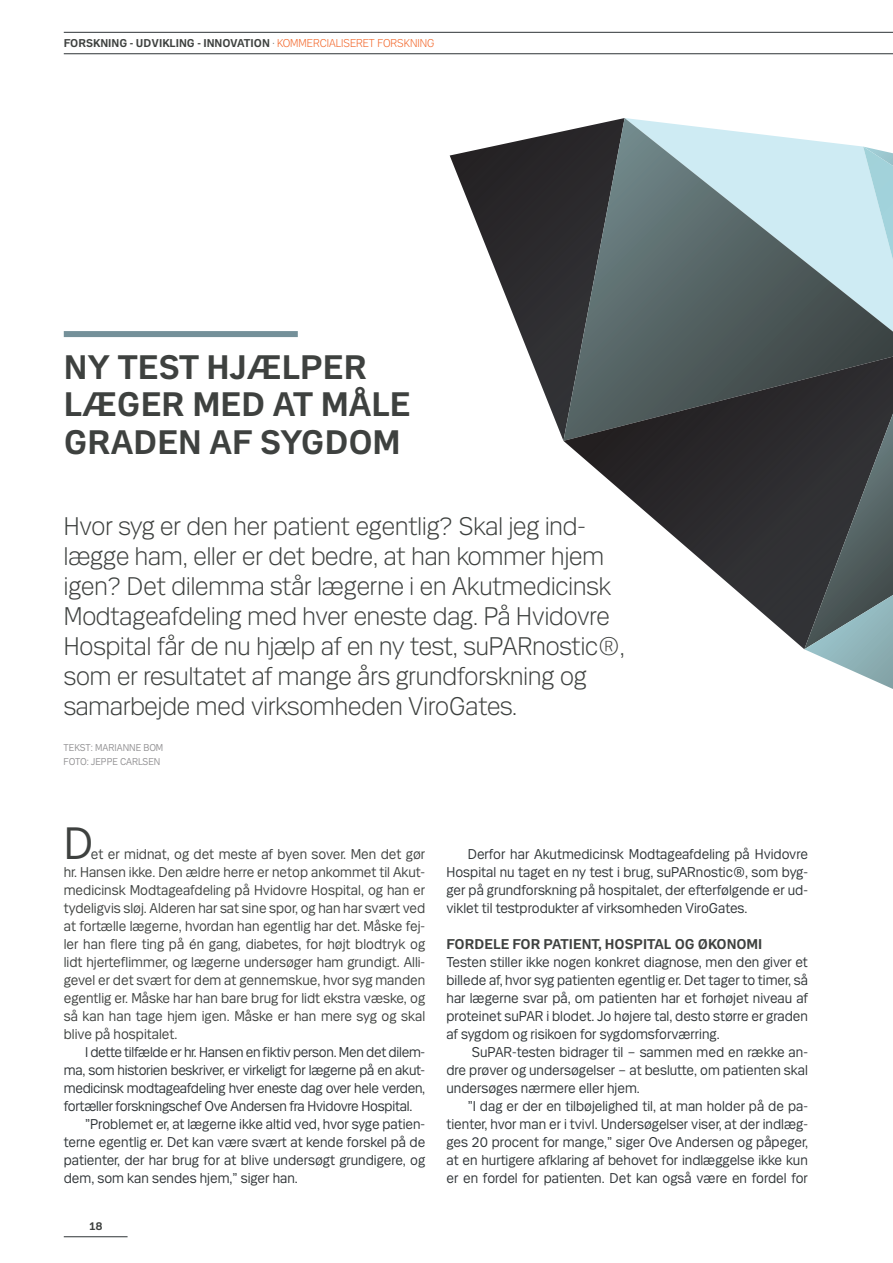
<style>
.page{position:relative;width:893px;height:1263px;background:#fff}
.page>*{position:absolute;margin:0;border:0;box-sizing:border-box;transform-origin:0 0}
.Brødtekst_1_kollonne{font:48px "Mari";color:#3e413f}
.Rubrik{font:700 36px/37.5px "Mari";color:#3e413f}
.Underrubrik{font:300 27px/30px "Mari";color:#3e413f}
.Brødtekst_tabs{font:15px/18px "Mari";color:#2e3336;text-align:justify}
.Brødtekst_1_kollonne-2{font:15px/18px "Mari";color:#3e413f;text-align:justify}
.Brødtekst{font:15px/18px "Mari";color:#2e3336;text-align:justify}
.Brødtekst_rubrik{font:700 15px "Mari";color:#3e413f}
.t1{font:700 12px "Mari";color:#3e413f}
.info_tekst_uden_stre{font:10.5px "Mari";color:#939294}
.s1{font-weight:300}
.s2{font-weight:300;color:#f26021}
</style>
<div class="page">
<hr style="left:64px;top:1236px;width:64px;height:1px;background:#2e3336">
<hr style="left:64px;top:53px;width:829px;height:1px;background:#2e3336">
<hr style="left:64px;top:32px;width:829px;height:1px;background:#2e3336">
<svg style="left:450px;top:131px;width:113px;height:309px"></svg>
<svg style="left:563px;top:118px;width:330px;height:239px"></svg>
<svg style="left:863px;top:147px;width:30px;height:113px"></svg>
<svg style="left:563px;top:357px;width:330px;height:292px"></svg>
<svg style="left:804px;top:414px;width:89px;height:275px"></svg>
<div style="left:64px;top:331px;width:234px;height:6px;background:#749099"></div>
<p class="t1" style="left:64px;top:36px;width:372px">FORSKNING - UDVIKLING - INNOVATION <span class="s1">·</span> <span class="s2">KOMMERCIALISERET FORSKNING</span></p>
<p class="Rubrik" style="left:64px;top:348px;width:348px">NY TEST HJÆLPER<br>LÆGER MED AT MÅLE<br>GRADEN AF SYGDOM</p>
<p class="Underrubrik" style="left:64px;top:510px;width:562px">Hvor syg er den her patient egentlig? Skal jeg ind&shy;lægge ham, eller er det bedre, at han kommer hjem igen? Det dilemma står lægerne i en Akutmedicinsk Modtageafdeling med hver eneste dag. På Hvidovre Hospital får de nu hjælp af en ny test, suPARnostic®, som er resultatet af mange års grundforskning og samarbejde med virksomheden ViroGates.</p>
<p class="info_tekst_uden_stre" style="left:64px;top:741px;width:101px">TEKST: MARIANNE BOM</p>
<p class="info_tekst_uden_stre" style="left:64px;top:755px;width:98px">FOTO: JEPPE CARLSEN</p>
<p class="Brødtekst_1_kollonne" style="left:64px;top:814px;width:31px">D</p>
<p class="Brødtekst_1_kollonne-2" style="left:64px;top:845px;width:363px;text-indent:27px">et er midnat, og det meste af byen sover. Men det gør hr. Hansen ikke. Den ældre herre er netop ankommet til Akut&shy;medicinsk Modtageafdeling på Hvidovre Hospital, og han er tydeligvis sløj. Alderen har sat sine spor, og han har svært ved at fortælle lægerne, hvordan han egentlig har det. Måske fej&shy;ler han flere ting på én gang, diabetes, for højt blodtryk og lidt hjerteflimmer, og lægerne undersøger ham grundigt. Alli&shy;gevel er det svært for dem at gennemskue, hvor syg manden egentlig er. Måske har han bare brug for lidt ekstra væske, og så kan han tage hjem igen. Måske er han mere syg og skal blive på hospitalet.</p>
<p class="Brødtekst_tabs" style="left:64px;top:1043px;width:363px;text-indent:21px">I dette tilfælde er hr. Hansen en fiktiv person. Men det dilem&shy;ma, som historien beskriver, er virkeligt for lægerne på en akut&shy;medicinsk modtageafdeling hver eneste dag over hele verden, fortæller forskningschef Ove Andersen fra Hvidovre Hospital.</p>
<p class="Brødtekst_tabs" style="left:64px;top:1115px;width:363px;text-indent:21px">”Problemet er, at lægerne ikke altid ved, hvor syge patien&shy;terne egentlig er. Det kan være svært at kende forskel på de patienter, der har brug for at blive undersøgt grundigere, og dem, som kan sendes hjem,” siger han.</p>
<p class="t1" style="left:89px;top:1219px;width:15px">18</p>
<p class="Brødtekst_tabs" style="left:446px;top:845px;width:363px;text-indent:21px">Derfor har Akutmedicinsk Modtageafdeling på Hvidovre Hospital nu taget en ny test i brug, suPARnostic®, som byg&shy;ger på grundforskning på hospitalet, der efterfølgende er ud&shy;viklet til testprodukter af virksomheden ViroGates.</p>
<p class="Brødtekst_rubrik" style="left:446px;top:935px;width:317px">FORDELE FOR PATIENT, HOSPITAL OG ØKONOMI</p>
<p class="Brødtekst" style="left:446px;top:953px;width:363px">Testen stiller ikke nogen konkret diagnose, men den giver et billede af, hvor syg patienten egentlig er. Det tager to timer, så har lægerne svar på, om patienten har et forhøjet niveau af proteinet suPAR i blodet. Jo højere tal, desto større er graden af sygdom og risikoen for sygdomsforværring.</p>
<p class="Brødtekst_tabs" style="left:446px;top:1043px;width:363px;text-indent:25px">SuPAR-testen bidrager til – sammen med en række an&shy;dre prøver og undersøgelser – at beslutte, om patienten skal undersøges nærmere eller hjem.</p>
<p class="Brødtekst_tabs" style="left:446px;top:1097px;width:363px;text-indent:21px">”I dag er der en tilbøjelighed til, at man holder på de pa&shy;tienter, hvor man er i tvivl. Undersøgelser viser, at der indlæg&shy;ges 20 procent for mange,” siger Ove Andersen og påpeger, at en hurtigere afklaring af behovet for indlæggelse ikke kun er en fordel for patienten. Det kan også være en fordel for</p>
</div>
